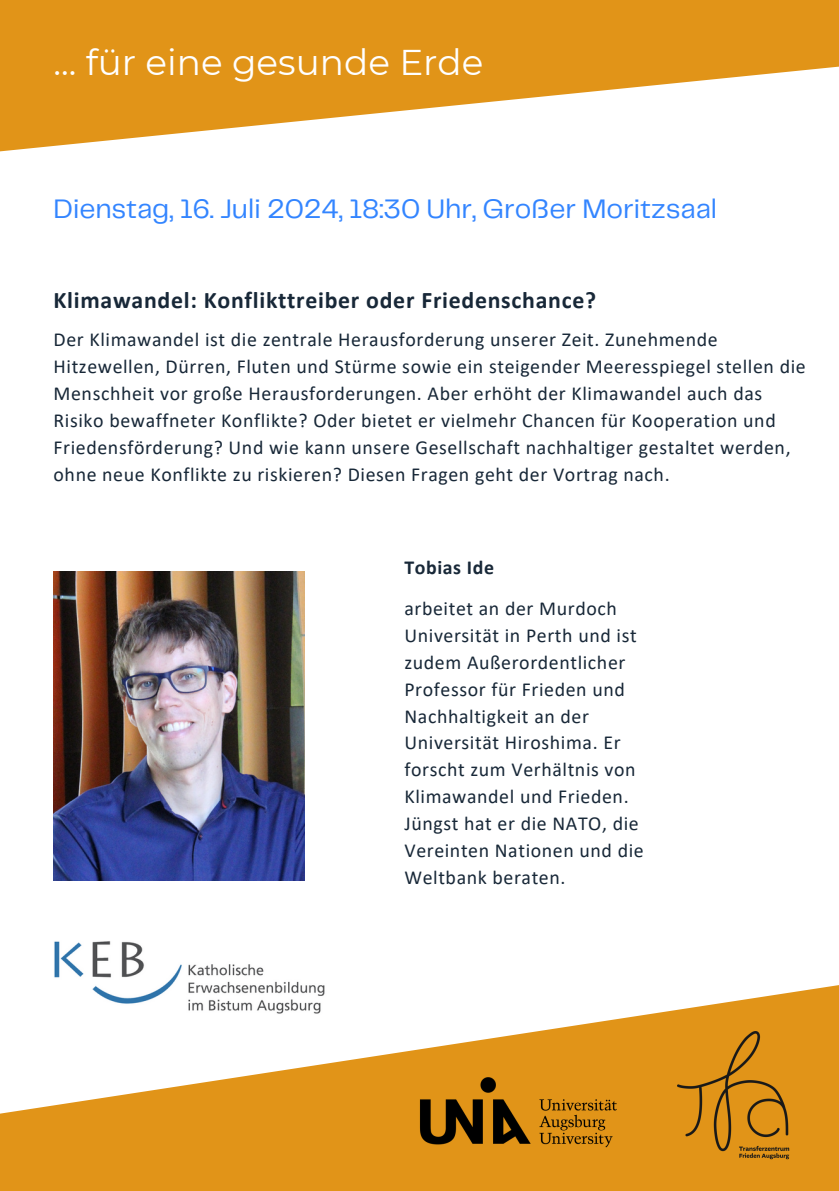
<style>
.page{position:relative;width:839px;height:1191px;background:#fff}
.page>*{position:absolute;margin:0;border:0;box-sizing:border-box;transform-origin:0 0}
.t1{font:35.8px "Montserrat";color:#fff}
.t2{font:27.8px "Telegraf";color:#3385ff}
.t3{font:700 23.8px "Calibri";letter-spacing:.03em;color:#182838}
.t4{font:19.8px/26.8px "Calibri";letter-spacing:.03em;color:#182838}
.t5{font:700 19.8px "Calibri";letter-spacing:.03em;color:#182838}
</style>
<div class="page">
<svg style="left:0;top:0;width:838px;height:152px;fill:#e19418"></svg>
<svg style="left:0;top:985px;width:838px;height:206px;fill:#e19418"></svg>
<img style="left:54px;top:941px;width:273px;height:73px">
<img style="left:398px;top:1056px;width:240px;height:109px">
<img style="left:677px;top:1032px;width:113px;height:127px">
<img style="left:54px;top:571px;width:250px;height:309px">
<h4 class="t1" style="left:54px;top:40px;width:431px">... für eine gesunde Erde</h4>
<p class="t2" style="left:54px;top:197px;width:665px">Dienstag, 16. Juli 2024, 18:30 Uhr, Großer Moritzsaal</p>
<p class="t3" style="left:54px;top:290px;width:544px">Klimawandel: Konflikttreiber oder Friedenschance?</p>
<p class="t4" style="left:54px;top:328px;width:753px">Der Klimawandel ist die zentrale Herausforderung unserer Zeit. Zunehmende Hitzewellen, Dürren, Fluten und Stürme sowie ein steigender Meeresspiegel stellen die Menschheit vor große Herausforderungen. Aber erhöht der Klimawandel auch das Risiko bewaffneter Konflikte? Oder bietet er vielmehr Chancen für Kooperation und Friedensförderung? Und wie kann unsere Gesellschaft nachhaltiger gestaltet werden, ohne neue Konflikte zu riskieren? Diesen Fragen geht der Vortrag nach.</p>
<p class="t5" style="left:404px;top:559px;width:91px">Tobias Ide</p>
<p class="t4" style="left:404px;top:597px;width:241px">arbeitet an der Murdoch<br>Universität in Perth und ist zudem Außerordentlicher<br>Professor für Frieden und<br>Nachhaltigkeit an der<br>Universität Hiroshima. Er forscht zum Verhältnis von<br>Klimawandel und Frieden.<br>Jüngst hat er die NATO, die<br>Vereinten Nationen und die<br>Weltbank beraten.</p>
</div>
